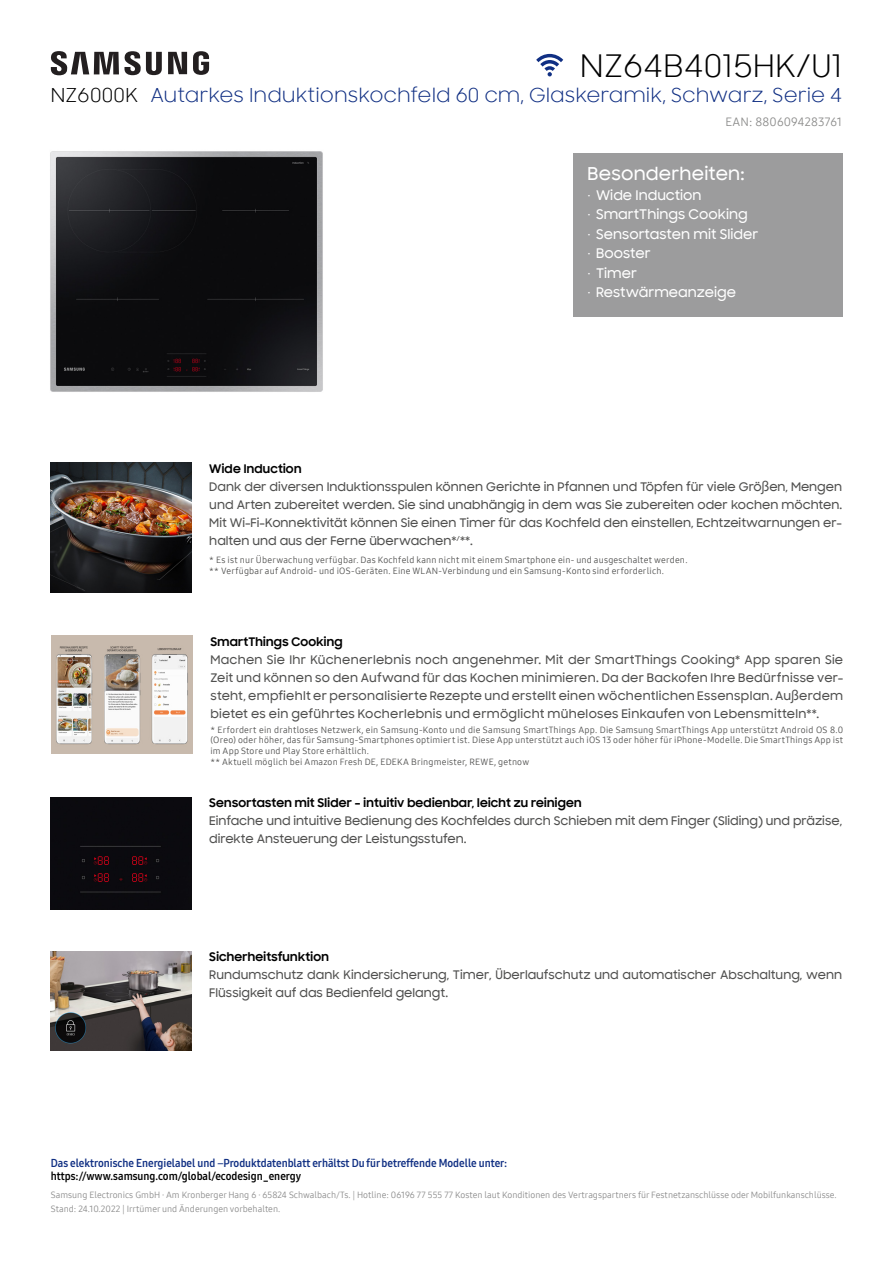
<style>
.page{position:relative;width:893px;height:1263px;background:#fff}
.page>*{position:absolute;margin:0;border:0;box-sizing:border-box;transform-origin:0 0}
.t1{font:31.5px "Samsung Sharp Sans";letter-spacing:.015em;color:#000}
.t2{font:19.5px "Samsung Sharp Sans";color:#102f83}
.t3{font:500 18px "Samsung Sharp Sans";letter-spacing:.01em;color:#fff}
.t4{font:500 13.5px/19.5px "Samsung Sharp Sans";color:#fff}
.t5{font:500 12px/18px "Samsung Sharp Sans";color:#50504f;text-align:justify}
.t6{font:700 12px "Samsung Sharp Sans";letter-spacing:.025em;color:#000}
.t7{font:12px "Samsung One 400";letter-spacing:.015em;color:#8c8c8b}
.t8{font:11.25px "Samsung One 700 C";color:#102f83}
.t9{font:11.25px "Samsung One 700 C";color:#000}
.t10{font:9px/10.8px "Samsung One 400";letter-spacing:.02em;color:#50504f}
.t11{font:9px/13.5px "Samsung One 400";color:#8b8b8b}
.s1{color:#000}
.s2{font-family:"Samsung One 400";font-weight:400}
</style>
<div class="page">
<svg style="left:51px;top:51px;width:158px;height:24px"></svg>
<img style="left:50px;top:151px;width:273px;height:241px">
<div style="left:573px;top:153px;width:269px;height:163px;background:#9c9c9d"></div>
<svg style="left:536px;top:54px;width:27px;height:22px"></svg>
<img style="left:52px;top:636px;width:140px;height:118px">
<img style="left:51px;top:951px;width:140px;height:99px">
<div style="left:51px;top:797px;width:140px;height:112px;background:#0b0a0f"></div>
<img style="left:51px;top:463px;width:140px;height:129px">
<h1 class="t1" style="left:580px;top:51px;width:263px">NZ64B4015HK/U1</h1>
<h2 class="t2" style="left:51px;top:86px;width:792px"><span class="s1">NZ6000K</span> Autarkes Induktionskochfeld 60 cm, Glaskeramik, Schwarz, Serie 4</h2>
<p class="t7" style="left:725px;top:115px;width:118px">EAN: 8806094283761</p>
<h3 class="t3" style="left:587px;top:165px;width:158px">Besonderheiten:</h3>
<p class="t4" style="left:587px;top:186px;width:172px"><span class="s2">·</span> Wide Induction<br><span class="s2">·</span> SmartThings Cooking<br><span class="s2">·</span> Sensortasten mit Slider <span class="s2">·</span> Booster<br><span class="s2">·</span> Timer<br><span class="s2">·</span> Restwärmeanzeige</p>
<p class="t6" style="left:209px;top:463px;width:94px">Wide Induction</p>
<p class="t5" style="left:209px;top:478px;width:634px">Dank der diversen Induktionsspulen können Gerichte in Pfannen und Töpfen für viele Größen, Mengen und Arten zubereitet werden. Sie sind unabhängig in dem was Sie zubereiten oder kochen möchten.<br>Mit Wi-Fi-Konnektivität können Sie einen Timer für das Kochfeld den einstellen, Echtzeitwarnungen er&shy;halten und aus der Ferne überwachen*<sup>/</sup>**.</p>
<p class="t10" style="left:209px;top:554px;width:479px">* Es ist nur Überwachung verfügbar. Das Kochfeld kann nicht mit einem Smartphone ein- und ausgeschaltet werden. ** Verfügbar auf Android- und iOS-Geräten. Eine WLAN-Verbindung und ein Samsung-Konto sind erforderlich.</p>
<p class="t6" style="left:210px;top:636px;width:134px">SmartThings Cooking</p>
<p class="t5" style="left:210px;top:651px;width:634px">Machen Sie Ihr Küchenerlebnis noch angenehmer. Mit der SmartThings Cooking* App sparen Sie Zeit und können so den Aufwand für das Kochen minimieren. Da der Backofen Ihre Bedürfnisse ver&shy;steht, empfiehlt er personalisierte Rezepte und erstellt einen wöchentlichen Essensplan. Außerdem bietet es ein geführtes Kocherlebnis und ermöglicht müheloses Einkaufen von Lebensmitteln**.</p>
<p class="t10" style="left:210px;top:724px;width:634px">* Erfordert ein drahtloses Netzwerk, ein Samsung-Konto und die Samsung SmartThings App. Die Samsung SmartThings App unterstützt Android OS 8.0 (Oreo) oder höher, das für Samsung-Smartphones optimiert ist. Diese App unterstützt auch iOS 13 oder höher für iPhone-Modelle. Die SmartThings App ist im App Store und Play Store erhältlich.<br>** Aktuell möglich bei Amazon Fresh DE, EDEKA Bringmeister, REWE, getnow</p>
<p class="t6" style="left:209px;top:797px;width:374px">Sensortasten mit Slider – intuitiv bedienbar, leicht zu reinigen</p>
<p class="t5" style="left:209px;top:813px;width:634px">Einfache und intuitive Bedienung des Kochfeldes durch Schieben mit dem Finger (Sliding) und präzise, direkte Ansteuerung der Leistungsstufen.</p>
<p class="t6" style="left:209px;top:952px;width:121px">Sicherheitsfunktion</p>
<p class="t5" style="left:209px;top:967px;width:634px">Rundumschutz dank Kindersicherung, Timer, Überlaufschutz und automatischer Abschaltung, wenn<br>Flüssigkeit auf das Bedienfeld gelangt.</p>
<p class="t8" style="left:51px;top:1156px;width:458px">Das elektronische Energielabel und –Produktdatenblatt erhältst Du für betreffende Modelle unter:</p>
<p class="t9" style="left:51px;top:1170px;width:252px">https://www.samsung.com/global/ecodesign_energy</p>
<p class="t11" style="left:51px;top:1189px;width:787px">Samsung Electronics GmbH ∙ Am Kronberger Hang 6 ∙ 65824 Schwalbach/Ts. | Hotline: 06196 77 555 77 Kosten laut Konditionen des Vertragspartners für Festnetzanschlüsse oder Mobilfunkanschlüsse.<br>Stand: 24.10.2022 | Irrtümer und Änderungen vorbehalten.</p>
</div>
